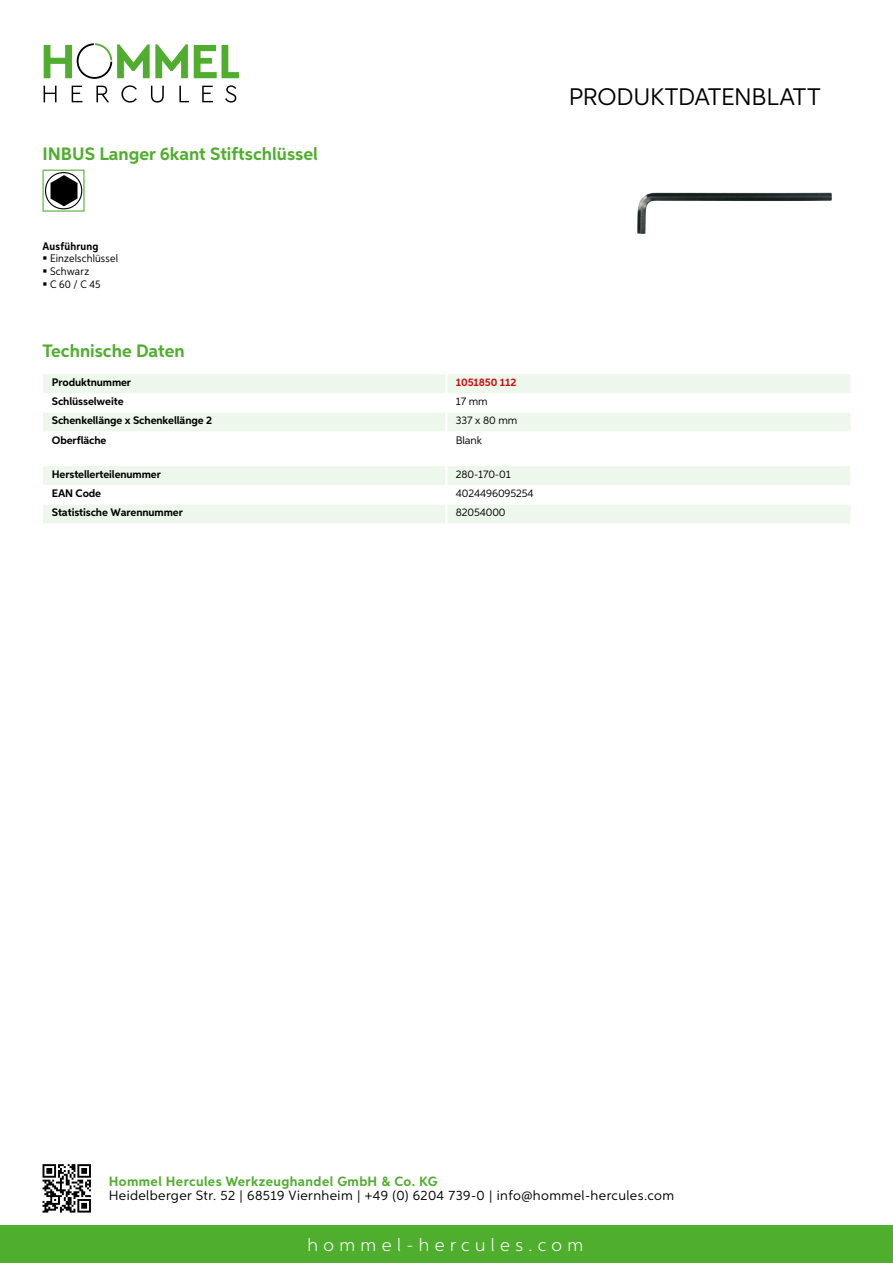
<style>
.page{position:relative;width:893px;height:1263px;background:#fff}
.page>*{position:absolute;margin:0;border:0;box-sizing:border-box;transform-origin:0 0}
.t1{font:24px "Aspira";letter-spacing:-.01em;color:#000}
.t2{font:700 18px "Aspira";color:#50ae2f}
.t3{font:300 18px "Aspira";letter-spacing:.3em;color:#fff}
.t4{font:13.5px "Aspira";letter-spacing:.03em;color:#000}
.t5{font:700 13.5px "Aspira";letter-spacing:.03em;color:#50ae2f}
.t6{font:700 10.95px "Aspira";letter-spacing:-.01em;color:#000}
.t7{font:10.95px "Aspira";letter-spacing:-.01em;color:#000}
.t8{font:10.95px/12.8px "Aspira Nar";letter-spacing:.015em;color:#000}
.t9{font:700 10.95px "Aspira";letter-spacing:-.01em;color:#cd1013}
.t10{font:700 10.95px "Aspira Nar";letter-spacing:.02em;color:#000}
</style>
<div class="page">
<div style="left:0;top:1226px;width:893px;height:37px;background:#50ae2f"></div>
<svg style="left:43px;top:1164px;width:48px;height:48px"></svg>
<svg style="left:194px;top:45px;width:45px;height:33px"></svg>
<svg style="left:44px;top:43px;width:144px;height:36px"></svg>
<svg style="left:44px;top:86px;width:13px;height:16px"></svg>
<svg style="left:72px;top:86px;width:10px;height:16px"></svg>
<svg style="left:96px;top:86px;width:13px;height:16px"></svg>
<svg style="left:121px;top:85px;width:16px;height:18px"></svg>
<svg style="left:151px;top:86px;width:13px;height:17px"></svg>
<svg style="left:179px;top:86px;width:10px;height:16px"></svg>
<svg style="left:202px;top:86px;width:11px;height:16px"></svg>
<svg style="left:225px;top:85px;width:11px;height:18px"></svg>
<div style="left:43px;top:374px;width:807px;height:19px;background:#eef7eb"></div>
<div style="left:43px;top:413px;width:807px;height:18px;background:#eef7eb"></div>
<hr style="left:445px;top:374px;width:3px;height:19px;background:#fff">
<hr style="left:445px;top:412px;width:3px;height:20px;background:#fff">
<svg style="left:43px;top:466px;width:807px;height:57px"></svg>
<hr style="left:445px;top:504px;width:3px;height:19px;background:#fff">
<svg style="left:43px;top:170px;width:42px;height:42px"></svg>
<img style="left:645px;top:192px;width:186px;height:4px">
<h2 class="t2" style="left:43px;top:142px;width:277px">INBUS Langer 6kant Stiftschlüssel</h2>
<p class="t10" style="left:43px;top:239px;width:58px">Ausführung</p>
<p class="t8" style="left:50px;top:252px;width:69px">Einzelschlüssel<br>Schwarz<br>C 60 / C 45</p>
<h2 class="t2" style="left:43px;top:340px;width:144px">Technische Daten</h2>
<p class="t6" style="left:52px;top:376px;width:81px">Produktnummer</p>
<p class="t9" style="left:456px;top:376px;width:62px">1051850 112</p>
<p class="t6" style="left:52px;top:395px;width:73px">Schlüsselweite</p>
<p class="t7" style="left:456px;top:395px;width:33px">17 mm</p>
<p class="t6" style="left:52px;top:414px;width:162px">Schenkellänge x Schenkellänge 2</p>
<p class="t7" style="left:456px;top:414px;width:63px">337 x 80 mm</p>
<p class="t6" style="left:52px;top:433px;width:56px">Oberfläche</p>
<p class="t7" style="left:456px;top:433px;width:28px">Blank</p>
<p class="t6" style="left:52px;top:468px;width:111px">Herstellerteilenummer</p>
<p class="t7" style="left:456px;top:468px;width:56px">280-170-01</p>
<p class="t6" style="left:52px;top:487px;width:51px">EAN Code</p>
<p class="t7" style="left:456px;top:487px;width:79px">4024496095254</p>
<p class="t6" style="left:52px;top:506px;width:132px">Statistische Warennummer</p>
<p class="t7" style="left:456px;top:506px;width:51px">82054000</p>
<h1 class="t1" style="left:569px;top:82px;width:253px">Produktdatenblatt</h1>
<p class="t5" style="left:109px;top:1172px;width:330px">Hommel Hercules Werkzeughandel GmbH &amp; Co. KG</p>
<p class="t4" style="left:109px;top:1187px;width:567px">Heidelberger Str. 52 | 68519 Viernheim | +49 (0) 6204 739-0 | info@hommel-hercules.com</p>
<h2 class="t3" style="left:307px;top:1234px;width:277px">hommel-hercules.com</h2>
</div>
